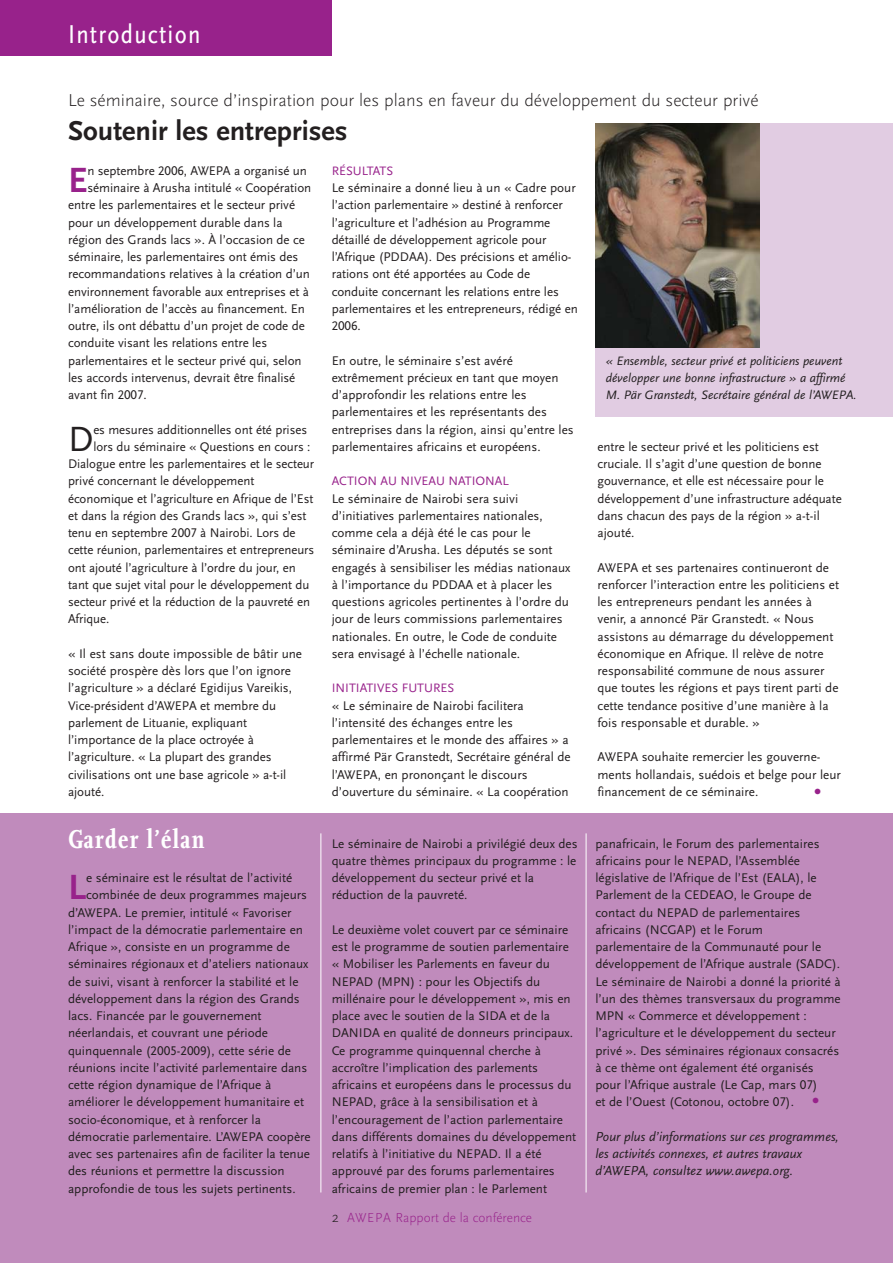
<style>
.page{position:relative;width:893px;height:1263px;background:#fff}
.page>*{position:absolute;margin:0;border:0;box-sizing:border-box;transform-origin:0 0}
.t1{font:700 36.6px "Scala Sans LF";color:#98228b}
.t2{font:36.6px "Scala Sans LF";color:#231f20}
.t3{font:700 28.5px "Scala Sans";color:#231f20}
.t4{font:condensed 27px "Scala Sans Pro";letter-spacing:.045em;color:#fff}
.t5{font:700 condensed 27px "Scala Pro";letter-spacing:.05em;color:#fff}
.t6{font:24px "Scala Sans";color:#98228b}
.t7{font:300 18px "Scala Sans";color:#231f20}
.t8{font:italic 13.5px/17.2px "Scala Sans";color:#231f20}
.t9{font:300 13.5px "Scala Sans";color:#98228b}
.t10{font:13.2px/17.2px "Scala Sans LF";color:#231f20}
.t11{font:italic 12.75px/17.2px "Scala Sans";color:#231f20}
.t12{font:12.75px "Scala Sans Caps";color:#98228b}
.s1{font-size:15px;color:#231f20}
.s2{font-family:"Scala Sans";font-size:24px;color:#98228b}
</style>
<div class="page">
<div style="left:595px;top:123px;width:298px;height:293px;background:#e1cce2"></div>
<div style="left:0;top:813px;width:893px;height:450px;background:#c08bbc"></div>
<div style="left:0;top:0;width:332px;height:55px;background:#98228b"></div>
<img style="left:595px;top:123px;width:165px;height:224px">
<hr style="left:321px;top:833px;width:1px;height:359px;background:#fff">
<hr style="left:586px;top:833px;width:1px;height:359px;background:#fff">
<h3 class="t4" style="left:68px;top:24px;width:134px">Introduction</h3>
<h3 class="t7" style="left:68px;top:93px;width:692px">Le séminaire, source d’inspiration pour les plans en faveur du développement du secteur privé</h3>
<h2 class="t3" style="left:68px;top:120px;width:281px">Soutenir les entreprises</h2>
<h1 class="t1" style="left:68px;top:166px;width:21px">E</h1>
<p class="t10" style="left:87px;top:163px;width:221px">n septembre 2006, AWEPA a organisé un</p>
<p class="t10" style="left:87px;top:180px;width:225px">séminaire à Arusha intitulé « Coopération</p>
<p class="t10" style="left:68px;top:198px;width:229px">entre les parlementaires et le secteur privé</p>
<p class="t10" style="left:68px;top:215px;width:216px">pour un développement durable dans la</p>
<p class="t10" style="left:68px;top:232px;width:238px">région des Grands lacs ». À l’occasion de ce</p>
<p class="t10" style="left:68px;top:249px;width:232px">séminaire, les parlementaires ont émis des</p>
<p class="t10" style="left:68px;top:267px;width:243px">recommandations relatives à la création d’un</p>
<p class="t10" style="left:68px;top:284px;width:242px">environnement favorable aux entreprises et à</p>
<p class="t10" style="left:68px;top:301px;width:238px">l’amélioration de l’accès au financement. En</p>
<p class="t10" style="left:68px;top:318px;width:238px">outre, ils ont débattu d’un projet de code de</p>
<p class="t10" style="left:68px;top:336px;width:201px">conduite visant les relations entre les</p>
<p class="t10" style="left:68px;top:353px;width:235px">parlementaires et le secteur privé qui, selon</p>
<p class="t10" style="left:68px;top:370px;width:229px">les accords intervenus, devrait être finalisé</p>
<p class="t10" style="left:68px;top:387px;width:80px">avant fin 2007.</p>
<h1 class="t2" style="left:68px;top:425px;width:27px">D</h1>
<p class="t10" style="left:93px;top:422px;width:215px">es mesures additionnelles ont été prises</p>
<p class="t10" style="left:93px;top:439px;width:219px">lors du séminaire « Questions en cours :</p>
<p class="t10" style="left:68px;top:456px;width:248px">Dialogue entre les parlementaires et le secteur</p>
<p class="t10" style="left:68px;top:474px;width:188px">privé concernant le développement</p>
<p class="t10" style="left:68px;top:491px;width:247px">économique et l’agriculture en Afrique de l’Est</p>
<p class="t10" style="left:68px;top:508px;width:240px">et dans la région des Grands lacs », qui s’est</p>
<p class="t10" style="left:68px;top:525px;width:229px">tenu en septembre 2007 à Nairobi. Lors de</p>
<p class="t10" style="left:68px;top:543px;width:248px">cette réunion, parlementaires et entrepreneurs</p>
<p class="t10" style="left:68px;top:560px;width:229px">ont ajouté l’agriculture à l’ordre du jour, en</p>
<p class="t10" style="left:68px;top:577px;width:243px">tant que sujet vital pour le développement du</p>
<p class="t10" style="left:68px;top:594px;width:243px">secteur privé et la réduction de la pauvreté en</p>
<p class="t10" style="left:68px;top:612px;width:43px">Afrique.</p>
<p class="t10" style="left:68px;top:646px;width:236px">« Il est sans doute impossible de bâtir une société prospère dès lors que l’on ignore l’agriculture » a déclaré Egidijus Vareikis, Vice-président d’AWEPA et membre du parlement de Lituanie, expliquant l’importance de la place octroyée à l’agriculture. « La plupart des grandes civilisations ont une base agricole » a-t-il ajouté.</p>
<h3 class="t5" style="left:68px;top:828px;width:138px">Garder l’élan</h3>
<h1 class="t1" style="left:68px;top:873px;width:20px">L</h1>
<p class="t10" style="left:86px;top:870px;width:208px">e séminaire est le résultat de l’activité</p>
<p class="t10" style="left:86px;top:888px;width:223px">combinée de deux programmes majeurs</p>
<p class="t10" style="left:68px;top:905px;width:225px">d’AWEPA. Le premier, intitulé « Favoriser</p>
<p class="t10" style="left:68px;top:922px;width:236px">l’impact de la démocratie parlementaire en</p>
<p class="t10" style="left:68px;top:939px;width:223px">Afrique », consiste en un programme de</p>
<p class="t10" style="left:68px;top:957px;width:242px">séminaires régionaux et d’ateliers nationaux</p>
<p class="t10" style="left:68px;top:974px;width:232px">de suivi, visant à renforcer la stabilité et le</p>
<p class="t10" style="left:68px;top:991px;width:233px">développement dans la région des Grands</p>
<p class="t10" style="left:68px;top:1008px;width:195px">lacs. Financée par le gouvernement</p>
<p class="t10" style="left:68px;top:1026px;width:202px">néerlandais, et couvrant une période</p>
<p class="t10" style="left:68px;top:1043px;width:224px">quinquennale (2005-2009), cette série de</p>
<p class="t10" style="left:68px;top:1060px;width:241px">réunions incite l’activité parlementaire dans</p>
<p class="t10" style="left:68px;top:1077px;width:205px">cette région dynamique de l’Afrique à</p>
<p class="t10" style="left:68px;top:1095px;width:238px">améliorer le développement humanitaire et</p>
<p class="t10" style="left:68px;top:1112px;width:194px">socio-économique, et à renforcer la</p>
<p class="t10" style="left:68px;top:1129px;width:244px">démocratie parlementaire. L’AWEPA coopère</p>
<p class="t10" style="left:68px;top:1146px;width:243px">avec ses partenaires afin de faciliter la tenue</p>
<p class="t10" style="left:68px;top:1164px;width:218px">des réunions et permettre la discussion</p>
<p class="t10" style="left:68px;top:1181px;width:229px">approfondie de tous les sujets pertinents.</p>
<p class="t12" style="left:332px;top:163px;width:63px">RÉSULTATS</p>
<p class="t10" style="left:332px;top:180px;width:248px">Le séminaire a donné lieu à un « Cadre pour l’action parlementaire » destiné à renforcer l’agriculture et l’adhésion au Programme détaillé de développement agricole pour l’Afrique (PDDAA). Des précisions et amélio&shy;rations ont été apportées au Code de conduite concernant les relations entre les parlementaires et les entrepreneurs, rédigé en 2006.</p>
<p class="t10" style="left:332px;top:353px;width:243px">En outre, le séminaire s’est avéré extrêmement précieux en tant que moyen d’approfondir les relations entre les parlementaires et les représentants des entreprises dans la région, ainsi qu’entre les parlementaires africains et européens.</p>
<p class="t12" style="left:332px;top:473px;width:179px">ACTION AU NIVEAU NATIONAL</p>
<p class="t10" style="left:332px;top:491px;width:240px">Le séminaire de Nairobi sera suivi d’initiatives parlementaires nationales, comme cela a déjà été le cas pour le séminaire d’Arusha. Les députés se sont engagés à sensibiliser les médias nationaux à l’importance du PDDAA et à placer les questions agricoles pertinentes à l’ordre du jour de leurs commissions parlementaires nationales. En outre, le Code de conduite sera envisagé à l’échelle nationale.</p>
<p class="t12" style="left:332px;top:680px;width:124px">INITIATIVES FUTURES</p>
<p class="t10" style="left:332px;top:698px;width:241px">« Le séminaire de Nairobi facilitera l’intensité des échanges entre les parlementaires et le monde des affaires » a affirmé Pär Granstedt, Secrétaire général de l’AWEPA, en prononçant le discours d’ouverture du séminaire. « La coopération</p>
<p class="t10" style="left:332px;top:836px;width:247px">Le séminaire de Nairobi a privilégié deux des quatre thèmes principaux du programme : le développement du secteur privé et la réduction de la pauvreté.</p>
<p class="t10" style="left:332px;top:922px;width:246px">Le deuxième volet couvert par ce séminaire est le programme de soutien parlementaire « Mobiliser les Parlements en faveur du NEPAD (MPN) : pour les Objectifs du millénaire pour le développement », mis en place avec le soutien de la SIDA et de la DANIDA en qualité de donneurs principaux.<br>Ce programme quinquennal cherche à accroître l’implication des parlements africains et européens dans le processus du NEPAD, grâce à la sensibilisation et à l’encouragement de l’action parlementaire dans différents domaines du développement relatifs à l’initiative du NEPAD. Il a été approuvé par des forums parlementaires africains de premier plan : le Parlement</p>
<p class="t9" style="left:332px;top:1213px;width:202px"><span class="s1">2</span> AWEPA Rapport de la conférence</p>
<p class="t11" style="left:606px;top:353px;width:252px">« Ensemble, secteur privé et politiciens peuvent développer une bonne infrastructure » a affirmé<br>M. Pär Granstedt, Secrétaire général de l’AWEPA.</p>
<p class="t10" style="left:597px;top:439px;width:246px">entre le secteur privé et les politiciens est cruciale. Il s’agit d’une question de bonne gouvernance, et elle est nécessaire pour le développement d’une infrastructure adéquate dans chacun des pays de la région » a-t-il ajouté.</p>
<p class="t10" style="left:597px;top:560px;width:243px">AWEPA et ses partenaires continueront de renforcer l’interaction entre les politiciens et les entrepreneurs pendant les années à venir, a annoncé Pär Granstedt. « Nous assistons au démarrage du développement économique en Afrique. Il relève de notre responsabilité commune de nous assurer que toutes les régions et pays tirent parti de cette tendance positive d’une manière à la fois responsable et durable. »</p>
<p class="t10" style="left:597px;top:750px;width:245px">AWEPA souhaite remercier les gouverne&shy;ments hollandais, suédois et belge pour leur financement de ce séminaire.</p>
<h3 class="t6" style="left:813px;top:780px;width:10px">•</h3>
<p class="t10" style="left:595px;top:836px;width:247px">panafricain, le Forum des parlementaires africains pour le NEPAD, l’Assemblée législative de l’Afrique de l’Est (EALA), le Parlement de la CEDEAO, le Groupe de contact du NEPAD de parlementaires africains (NCGAP) et le Forum parlementaire de la Communauté pour le développement de l’Afrique australe (SADC).<br>Le séminaire de Nairobi a donné la priorité à l’un des thèmes transversaux du programme MPN « Commerce et développement : l’agriculture et le développement du secteur privé ». Des séminaires régionaux consacrés à ce thème ont également été organisés pour l’Afrique australe (Le Cap, mars 07)<br>et de l’Ouest (Cotonou, octobre 07). <span class="s2">•</span></p>
<p class="t8" style="left:595px;top:1129px;width:245px">Pour plus d’informations sur ces programmes, les activités connexes, et autres travaux d’AWEPA, consultez www.awepa.org.</p>
</div>
